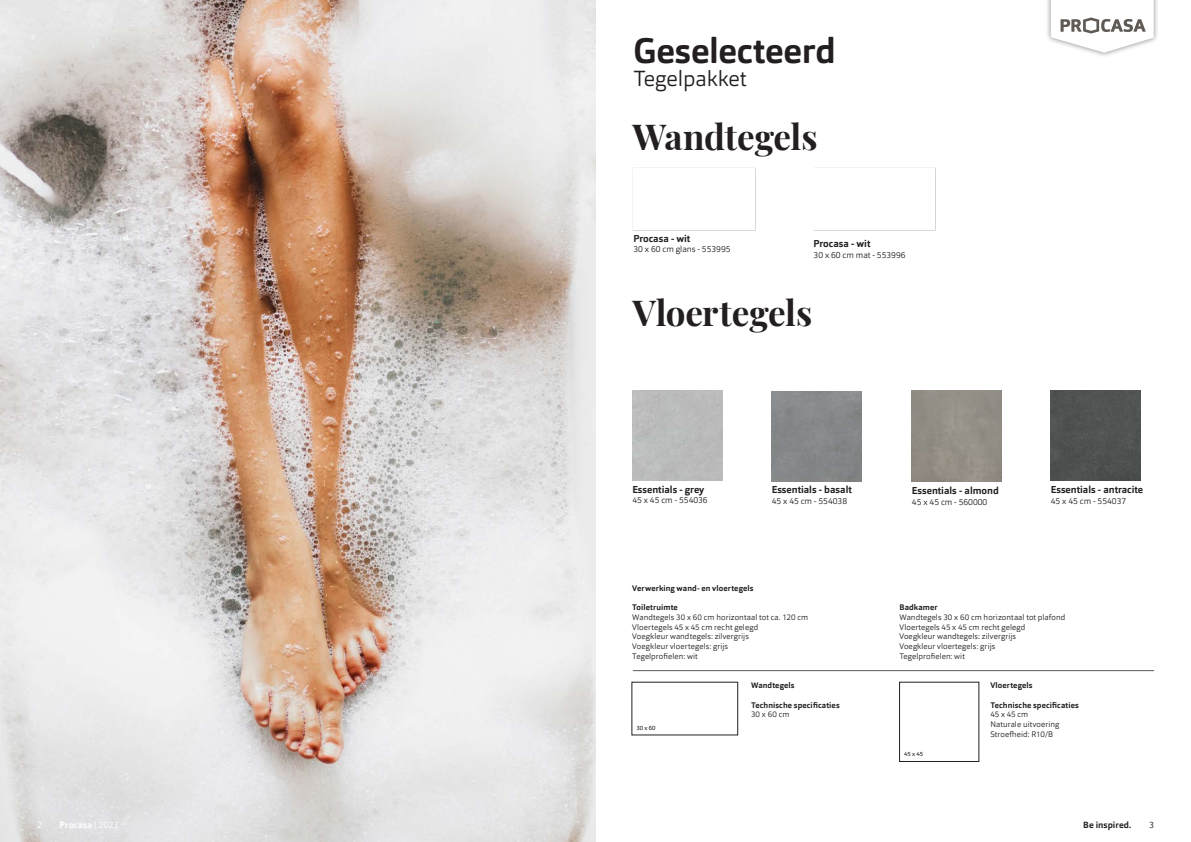
<style>
.page{position:relative;width:1191px;height:842px;background:#fff}
.page>*{position:absolute;margin:0;border:0;box-sizing:border-box;transform-origin:0 0}
.dd__Headline{font:700 35px "Playfair Display";letter-spacing:-.005em;color:#231f20}
.dd__Headline-2{font:700 35px "Orgon";letter-spacing:-.005em;color:#231f20}
.t1{font:300 21.6px "Orgon";color:#231f20}
.t2{font:700 9.9px "Orgon";color:#231f20}
.Normaal{font:700 9px "Orgon";letter-spacing:.005em;color:#fff}
.Normaal-2{font:300 9px "Orgon";color:#fff}
.t3{font:300 9px "Orgon";color:#231f20}
.t4{font:700 8.9px "Orgon";letter-spacing:.01em;color:#231f20}
.t5{font:300 8.5px "Orgon";color:#231f20}
.dd__artikel{font:300 8px "Orgon";letter-spacing:.015em;color:#231f20}
.dd__Kleur{font:700 8px "Orgon";letter-spacing:.01em;color:#231f20}
.t6{font:6px "Orgon";color:#231f20}
.s1{font-weight:400}
.s2{font-weight:300}
</style>
<div class="page">
<img style="left:0;top:0;width:595px;height:842px">
<hr style="left:633px;top:670px;width:521px;height:1px;background:#605a55">
<div style="left:1050px;top:390px;width:90px;height:90px;background:#4e5251"></div>
<div style="left:899px;top:682px;width:80px;height:80px;border:1px solid #231f20"></div>
<div style="left:1045px;top:0;width:114px;height:58px;background:#231f20;opacity:.5"></div>
<svg style="left:1050px;top:0;width:103px;height:53px"></svg>
<p class="dd__Headline-2" style="left:633px;top:28px;width:204px">Geselecteerd</p>
<p class="t1" style="left:633px;top:65px;width:115px">Tegelpakket</p>
<p class="dd__Headline" style="left:632px;top:110px;width:186px">Wandtegels</p>
<p class="t2" style="left:633px;top:232px;width:58px">Procasa - wit</p>
<p class="t5" style="left:633px;top:244px;width:99px">30 x 60 cm glans - 553995</p>
<p class="t2" style="left:813px;top:238px;width:58px">Procasa - wit</p>
<p class="t5" style="left:813px;top:249px;width:93px">30 x 60 cm mat - 553996</p>
<p class="dd__Headline" style="left:632px;top:285px;width:181px">Vloertegels</p>
<p class="t2" style="left:632px;top:483px;width:73px">Essentials - grey</p>
<p class="t5" style="left:632px;top:494px;width:77px">45 x 45 cm - 554036</p>
<p class="t2" style="left:771px;top:484px;width:82px">Essentials - basalt</p>
<p class="t5" style="left:771px;top:495px;width:77px">45 x 45 cm - 554038</p>
<p class="dd__Kleur" style="left:632px;top:583px;width:123px">Verwerking wand- en vloertegels</p>
<p class="dd__Kleur" style="left:632px;top:602px;width:47px">Toiletruimte</p>
<p class="dd__artikel" style="left:632px;top:612px;width:177px">Wandtegels 30 x 60 cm horizontaal tot ca. 120 cm</p>
<p class="dd__artikel" style="left:632px;top:622px;width:127px">Vloertegels 45 x 45 cm recht gelegd</p>
<p class="dd__artikel" style="left:632px;top:631px;width:118px">Voegkleur wandtegels: zilvergrijs</p>
<p class="dd__artikel" style="left:632px;top:641px;width:97px">Voegkleur vloertegels: grijs</p>
<p class="dd__artikel" style="left:632px;top:651px;width:67px">Tegelprofielen: wit</p>
<p class="t6" style="left:636px;top:724px;width:21px">30 x 60</p>
<p class="dd__Kleur" style="left:751px;top:680px;width:45px">Wandtegels</p>
<p class="dd__Kleur" style="left:751px;top:700px;width:90px">Technische specificaties</p>
<p class="dd__artikel" style="left:751px;top:709px;width:40px">30 x 60 cm</p>
<p class="t2" style="left:912px;top:484px;width:88px">Essentials - almond</p>
<p class="t5" style="left:912px;top:496px;width:77px">45 x 45 cm - 560000</p>
<p class="t2" style="left:1050px;top:484px;width:94px">Essentials - antracite</p>
<p class="t5" style="left:1050px;top:495px;width:77px">45 x 45 cm - 554037</p>
<p class="dd__Kleur" style="left:899px;top:602px;width:40px">Badkamer</p>
<p class="dd__artikel" style="left:899px;top:612px;width:167px">Wandtegels 30 x 60 cm horizontaal tot plafond</p>
<p class="dd__artikel" style="left:899px;top:622px;width:127px">Vloertegels 45 x 45 cm recht gelegd</p>
<p class="dd__artikel" style="left:899px;top:631px;width:118px">Voegkleur wandtegels: zilvergrijs</p>
<p class="dd__artikel" style="left:899px;top:641px;width:97px">Voegkleur vloertegels: grijs</p>
<p class="dd__artikel" style="left:899px;top:651px;width:67px">Tegelprofielen: wit</p>
<p class="t6" style="left:904px;top:750px;width:21px">45 x 45</p>
<p class="dd__Kleur" style="left:990px;top:680px;width:44px">Vloertegels</p>
<p class="dd__Kleur" style="left:990px;top:700px;width:90px">Technische specificaties</p>
<p class="dd__artikel" style="left:990px;top:709px;width:39px">45 x 45 cm</p>
<p class="dd__artikel" style="left:990px;top:719px;width:70px">Naturale uitvoering</p>
<p class="dd__artikel" style="left:990px;top:729px;width:64px">Stroefheid: R10/B</p>
<p class="Normaal-2" style="left:37px;top:819px;width:7px">2</p>
<p class="Normaal" style="left:60px;top:819px;width:60px">Procasa <span class="s1">|</span> <span class="s2">2023</span></p>
<p class="t4" style="left:1083px;top:819px;width:50px">Be inspired.</p>
<p class="t3" style="left:1149px;top:819px;width:7px">3</p>
</div>
